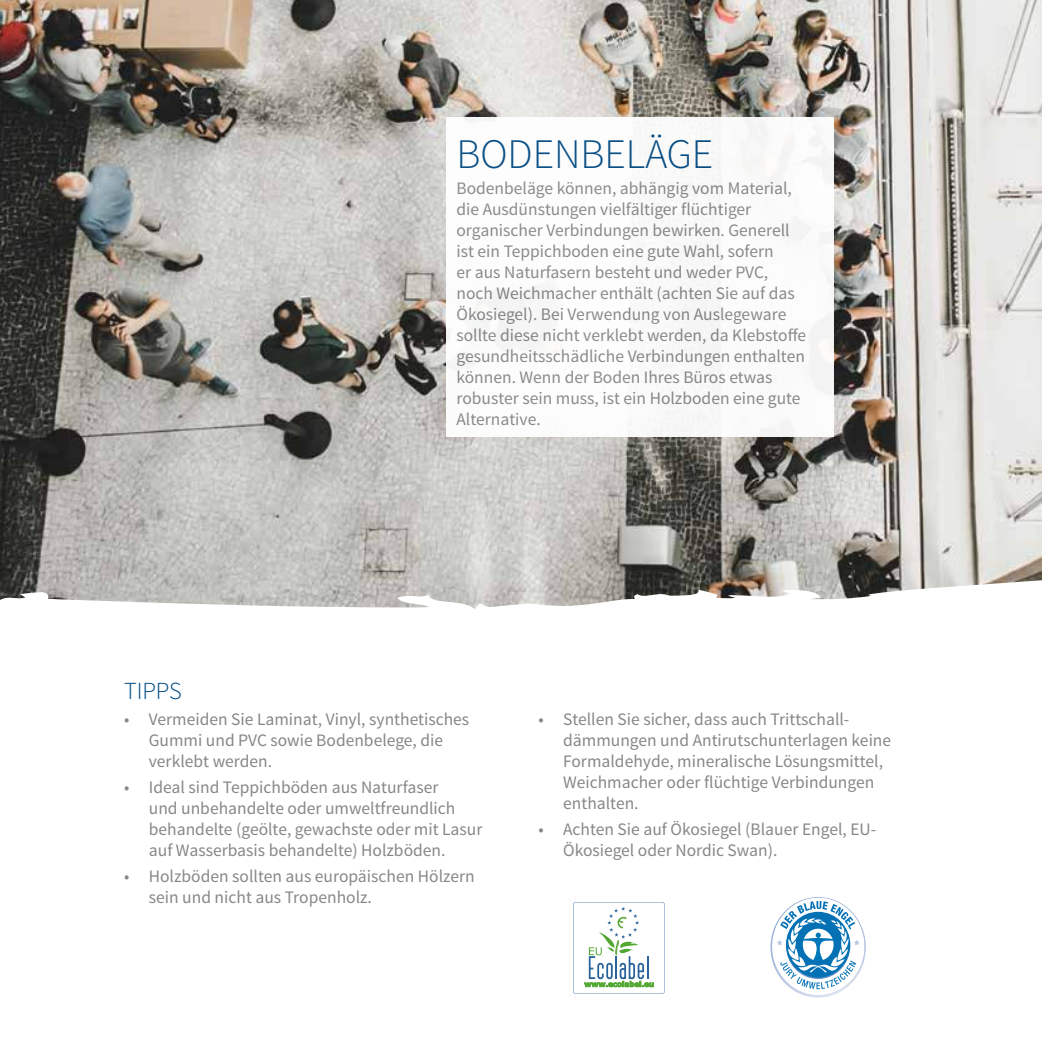
<style>
.page{position:relative;width:1042px;height:1042px;background:#fff}
.page>*{position:absolute;margin:0;border:0;box-sizing:border-box;transform-origin:0 0}
.t1{font:300 42px "Source Sans Pro";color:#004a83}
.t2{font:300 24.5px "Source Sans Pro";color:#004a83}
.t3{font:17.5px/21px "Source Sans Pro";color:#878787}
</style>
<div class="page">
<img style="left:0;top:0;width:1042px;height:609px">
<div style="left:446px;top:118px;width:387px;height:319px;background:#fff"></div>
<img style="left:770px;top:934px;width:96px;height:63px">
<svg style="left:772px;top:897px;width:92px;height:98px"></svg>
<svg style="left:573px;top:902px;width:92px;height:92px"></svg>
<hr style="left:646px;top:956px;width:2px;height:23px;background:#2a639b">
<h1 class="t1" style="left:456px;top:129px;width:258px">BODENBELÄGE</h1>
<p class="t3" style="left:456px;top:178px;width:351px">Bodenbeläge können, abhängig vom Material, die Ausdünstungen vielfältiger flüchtiger organischer Verbindungen bewirken. Generell ist ein Teppichboden eine gute Wahl, sofern<br>er aus Naturfasern besteht und weder PVC, noch Weichmacher enthält (achten Sie auf das Ökosiegel). Bei Verwendung von Auslegeware sollte diese nicht verklebt werden, da Klebstoffe gesundheitsschädliche Verbindungen enthalten können. Wenn der Boden Ihres Büros etwas robuster sein muss, ist ein Holzboden eine gute Alternative.</p>
<h2 class="t2" style="left:124px;top:676px;width:59px">TIPPS</h2>
<p class="t3" style="left:149px;top:709px;width:322px;text-indent:-25px">• Vermeiden Sie Laminat, Vinyl, synthetisches<br>Gummi und PVC sowie Bodenbelege, die verklebt werden.</p>
<p class="t3" style="left:149px;top:777px;width:335px;text-indent:-25px">• Ideal sind Teppichböden aus Naturfaser<br>und unbehandelte oder umweltfreundlich behandelte (geölte, gewachste oder mit Lasur auf Wasserbasis behandelte) Holzböden.</p>
<p class="t3" style="left:149px;top:866px;width:327px;text-indent:-25px">• Holzböden sollten aus europäischen Hölzern sein und nicht aus Tropenholz.</p>
<p class="t3" style="left:563px;top:709px;width:329px;text-indent:-25px">• Stellen Sie sicher, dass auch Trittschall&shy;dämmungen und Antirutschunterlagen keine Formaldehyde, mineralische Lösungsmittel, Weichmacher oder flüchtige Verbindungen enthalten.</p>
<p class="t3" style="left:563px;top:819px;width:314px;text-indent:-25px">• Achten Sie auf Ökosiegel (Blauer Engel, EU-<br>Ökosiegel oder Nordic Swan).</p>
</div>
